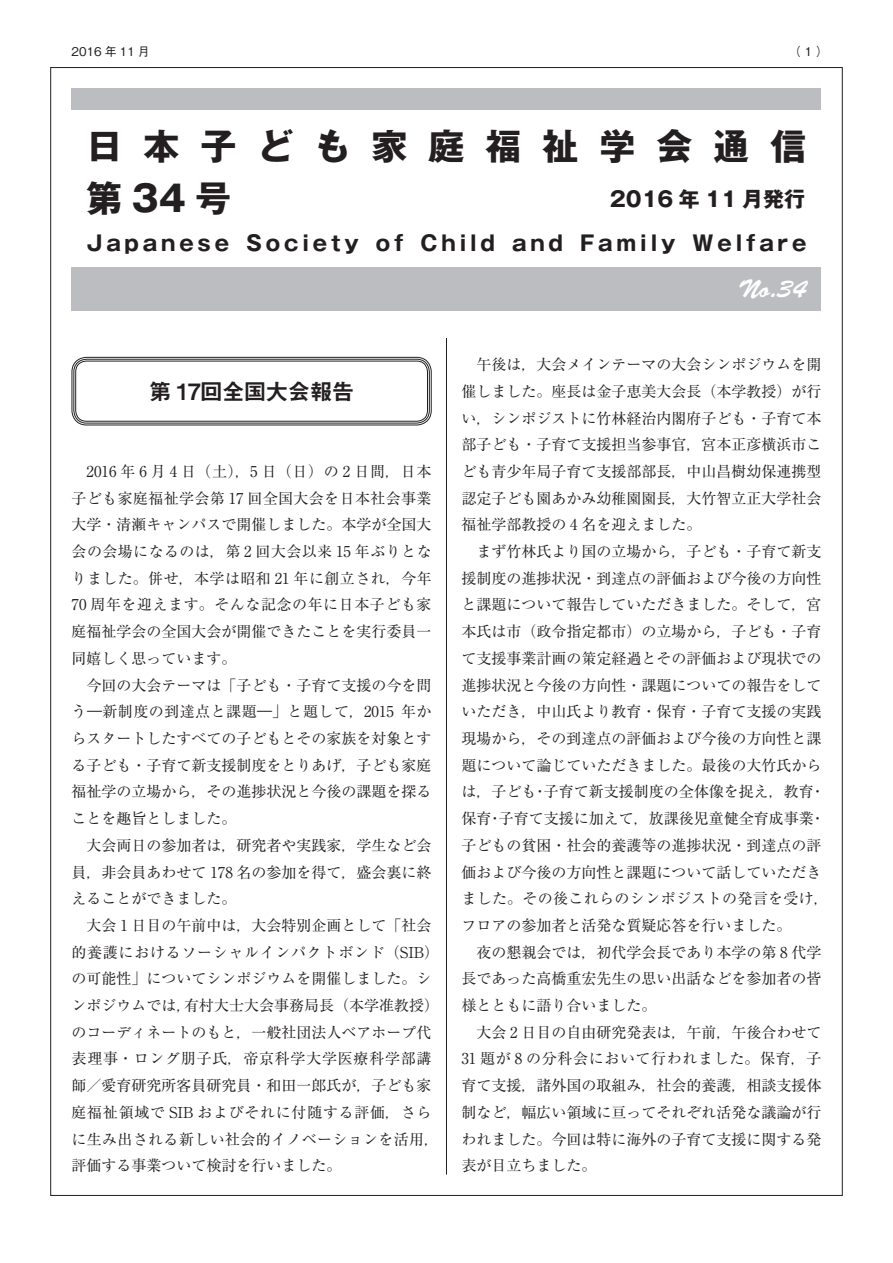
<style>
.page{position:relative;width:893px;height:1263px;background:#fff}
.page>*{position:absolute;margin:0;border:0;box-sizing:border-box;transform-origin:0 0}
.t1{font:700 36px/52.5px "Gothic MB101 Pro";letter-spacing:.585em;color:#231f20}
.t2{font:25.5px "Brush Script Std";color:#fff}
.t3{font:22.5px "Midashi Go Pro MB31";letter-spacing:-.025em;color:#231f20}
.t4{font:700 21px/43.8px "Gothic MB101 Pro";letter-spacing:.185em;color:#231f20;text-align:right}
.t5{font:15px/26.7px "Ryumin Pro";color:#231f20;text-align:justify}
.t6{font:500 12px "Gothic BBB Pro";color:#231f20}
</style>
<div class="page">
<hr style="left:446px;top:88px;width:1px;height:1086px;background:#231f20">
<div style="left:72px;top:90px;width:749px;height:248px;background:#fff"></div>
<div style="left:72px;top:88px;width:749px;height:22px;background:#bcbdc0"></div>
<div style="left:72px;top:267px;width:749px;height:43px;background:#bcbdc0"></div>
<div style="left:72px;top:357px;width:360px;height:68px;border:1px solid #231f20;border-radius:15px"></div>
<svg style="left:73px;top:358px;width:357px;height:66px"></svg>
<div style="left:75px;top:361px;width:353px;height:61px;border:1px solid #231f20;border-radius:11px"></div>
<p class="t6" style="left:72px;top:41px;width:80px">2016 年 11 月</p>
<p class="t6" style="left:789px;top:41px;width:41px">（ 1 ）</p>
<h1 class="t1" style="left:87px;top:116px;width:721px">日本子ども家庭福祉学会通信第34号</h1>
<h3 class="t4" style="left:87px;top:174px;width:721px">2016 年 11 月発行<br>Japanese Society of Child and Family Welfare</h3>
<h2 class="t2" style="left:738px;top:275px;width:69px">No.34</h2>
<h3 class="t3" style="left:149px;top:373px;width:207px">第 17回全国大会報告</h3>
<p class="t5" style="left:72px;top:457px;width:362px;text-indent:15px">2016 年 6 月 4 日（土），5 日（日）の 2 日間，日本子ども家庭福祉学会第 17 回全国大会を日本社会事業大学・清瀬キャンパスで開催しました。本学が全国大会の会場になるのは，第 2 回大会以来 15 年ぶりとなりました。併せ，本学は昭和 21 年に創立され，今年70 周年を迎えます。そんな記念の年に日本子ども家庭福祉学会の全国大会が開催できたことを実行委員一同嬉しく思っています。</p>
<p class="t5" style="left:72px;top:671px;width:362px;text-indent:15px">今回の大会テーマは「子ども・子育て支援の今を問う―新制度の到達点と課題―」と題して，2015 年からスタートしたすべての子どもとその家族を対象とする子ども・子育て新支援制度をとりあげ，子ども家庭福祉学の立場から，その進捗状況と今後の課題を探ることを趣旨としました。</p>
<p class="t5" style="left:72px;top:831px;width:361px;text-indent:15px">大会両日の参加者は，研究者や実践家，学生など会員，非会員あわせて 178 名の参加を得て，盛会裏に終えることができました。</p>
<p class="t5" style="left:72px;top:911px;width:369px;text-align:left;text-indent:15px">大会 1 日目の午前中は，大会特別企画として「社会的養護におけるソーシャルインパクトボンド（SIB）の可能性」についてシンポジウムを開催しました。シンポジウムでは，有村大士大会事務局長（本学准教授）のコーディネートのもと，一般社団法人ベアホープ代表理事・ロング朋子氏，帝京科学大学医療科学部講師／愛育研究所客員研究員・和田一郎氏が，子ども家庭福祉領域で SIB およびそれに付随する評価，さらに生み出される新しい社会的イノベーションを活用，評価する事業ついて検討を行いました。</p>
<p class="t5" style="left:461px;top:350px;width:361px;text-indent:15px">午後は，大会メインテーマの大会シンポジウムを開催しました。座長は金子恵美大会長（本学教授）が行い，シンポジストに竹林経治内閣府子ども・子育て本部子ども・子育て支援担当参事官，宮本正彦横浜市こども青少年局子育て支援部部長，中山昌樹幼保連携型認定子ども園あかみ幼稚園園長，大竹智立正大学社会福祉学部教授の 4 名を迎えました。</p>
<p class="t5" style="left:461px;top:537px;width:369px;text-align:left;text-indent:15px">まず竹林氏より国の立場から，子ども・子育て新支援制度の進捗状況・到達点の評価および今後の方向性と課題について報告していただきました。そして，宮本氏は市（政令指定都市）の立場から，子ども・子育て支援事業計画の策定経過とその評価および現状での進捗状況と今後の方向性・課題についての報告をしていただき，中山氏より教育・保育・子育て支援の実践現場から，その到達点の評価および今後の方向性と課題について論じていただきました。最後の大竹氏からは，子ども・子育て新支援制度の全体像を捉え，教育・保育・子育て支援に加えて，放課後児童健全育成事業・子どもの貧困・社会的養護等の進捗状況・到達点の評価および今後の方向性と課題について話していただきました。その後これらのシンポジストの発言を受け，フロアの参加者と活発な質疑応答を行いました。</p>
<p class="t5" style="left:461px;top:938px;width:361px;text-indent:15px">夜の懇親会では，初代学会長であり本学の第 8 代学長であった高橋重宏先生の思い出話などを参加者の皆様とともに語り合いました。　</p>
<p class="t5" style="left:461px;top:1018px;width:361px;text-indent:15px">大会 2 日目の自由研究発表は，午前，午後合わせて31 題が 8 の分科会において行われました。保育，子育て支援，諸外国の取組み，社会的養護，相談支援体制など，幅広い領域に亘ってそれぞれ活発な議論が行われました。今回は特に海外の子育て支援に関する発表が目立ちました。</p>
</div>
